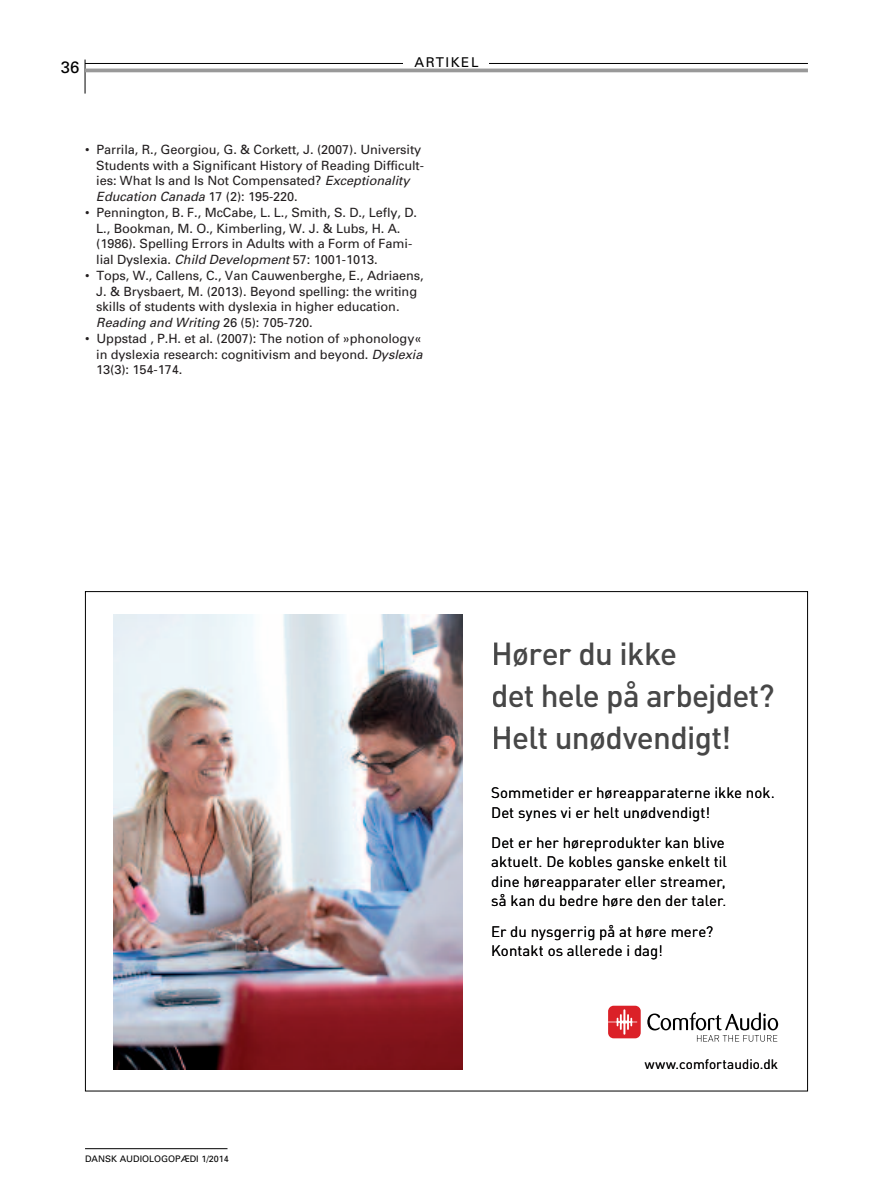
<style>
.page{position:relative;width:893px;height:1191px;background:#fff}
.page>*{position:absolute;margin:0;border:0;box-sizing:border-box;transform-origin:0 0}
.t1{font:31.5px "DIN Pro Medium+XHLMXL";letter-spacing:-.025em;color:#474747}
.t2{font:16.5px "Univers";color:#000}
.t3{font:15px/19.5px "DIN Pro+ILXJXE";letter-spacing:.005em;color:#000}
.t4{font:13.5px "DIN Pro+ILXJXE";letter-spacing:.005em;color:#000}
.t5{font:13.5px "Univers";letter-spacing:.11em;color:#000}
.t6{font:12.75px/15.8px "Univers+IDDLHC";letter-spacing:-.005em;color:#231f20}
.t7{font:12.75px "Univers Oblique+LOLOPR";color:#231f20}
.t8{font:9px "Univers";color:#000}
.s1{font-family:"Univers Oblique+LOLOPR"}
.s2{font-family:"Univers+IDDLHC"}
</style>
<div class="page">
<hr style="left:85px;top:1148px;width:142px;height:1px;background:#000">
<div style="left:608px;top:1005px;width:33px;height:33px;background:#db2128;border-radius:6px"></div>
<svg style="left:608px;top:1009px;width:29px;height:25px"></svg>
<svg style="left:647px;top:1012px;width:131px;height:29px"></svg>
<img style="left:113px;top:614px;width:349px;height:455px">
<hr style="left:85px;top:63px;width:723px;height:1px;background:#000">
<hr style="left:85px;top:60px;width:1px;height:34px;background:#000">
<div style="left:404px;top:57px;width:85px;height:25px;background:#fff"></div>
<hr style="left:85px;top:69px;width:723px;height:3px;background:#999">
<p class="t2" style="left:61px;top:61px;width:20px">36</p>
<p class="t5" style="left:414px;top:57px;width:66px">ARTIKEL</p>
<p class="t6" style="left:96px;top:143px;width:329px;text-indent:-11px">• Parrila, R., Georgiou, G. &amp; Corkett, J. (2007). University<br>Students with a Significant History of Reading Difficult&shy;ies: What Is and Is Not Compensated? <span class="s1">Exceptionality</span></p>
<p class="t7" style="left:96px;top:192px;width:203px">Education Canada <span class="s2">17 (2): 195-220.</span></p>
<p class="t6" style="left:96px;top:206px;width:322px;text-indent:-11px">• Pennington, B. F., McCabe, L. L., Smith, S. D., Lefly, D.<br>L., Bookman, M. O., Kimberling, W. J. &amp; Lubs, H. A. (1986). Spelling Errors in Adults with a Form of Fami&shy;lial Dyslexia. <span class="s1">Child Development</span> 57: 1001-1013.</p>
<p class="t6" style="left:96px;top:269px;width:329px;text-indent:-11px">• Tops, W., Callens, C., Van Cauwenberghe, E., Adriaens,<br>J. &amp; Brysbaert, M. (2013). Beyond spelling: the writing skills of students with dyslexia in higher education.</p>
<p class="t7" style="left:96px;top:318px;width:218px">Reading and Writing <span class="s2">26 (5): 705-720.</span></p>
<p class="t6" style="left:96px;top:332px;width:328px;text-align:justify;text-indent:-11px">• Uppstad , P.H. et al. (2007): The notion of »phonology« in dyslexia research: cognitivism and beyond. <span class="s1">Dyslexia </span>13(3): 154-174.</p>
<p class="t8" style="left:85px;top:1155px;width:145px">DANSK AUDIOLOGOPÆDI 1/2014</p>
<h1 class="t1" style="left:491px;top:643px;width:187px">Hører du ikke</h1>
<h1 class="t1" style="left:491px;top:685px;width:285px">det hele på arbejdet?</h1>
<h1 class="t1" style="left:491px;top:727px;width:242px">Helt unødvendigt!</h1>
<p class="t3" style="left:491px;top:785px;width:285px">Sommetider er høreapparaterne ikke nok.<br>Det synes vi er helt unødvendigt!</p>
<p class="t3" style="left:491px;top:834px;width:237px">Det er her høreprodukter kan blive aktuelt. De kobles ganske enkelt til dine høreapparater eller streamer, så kan du bedre høre den der taler.</p>
<p class="t3" style="left:491px;top:923px;width:223px">Er du nysgerrig på at høre mere?<br>Kontakt os allerede i dag!</p>
<p class="t4" style="left:645px;top:1059px;width:135px">www.comfortaudio.dk</p>
</div>
